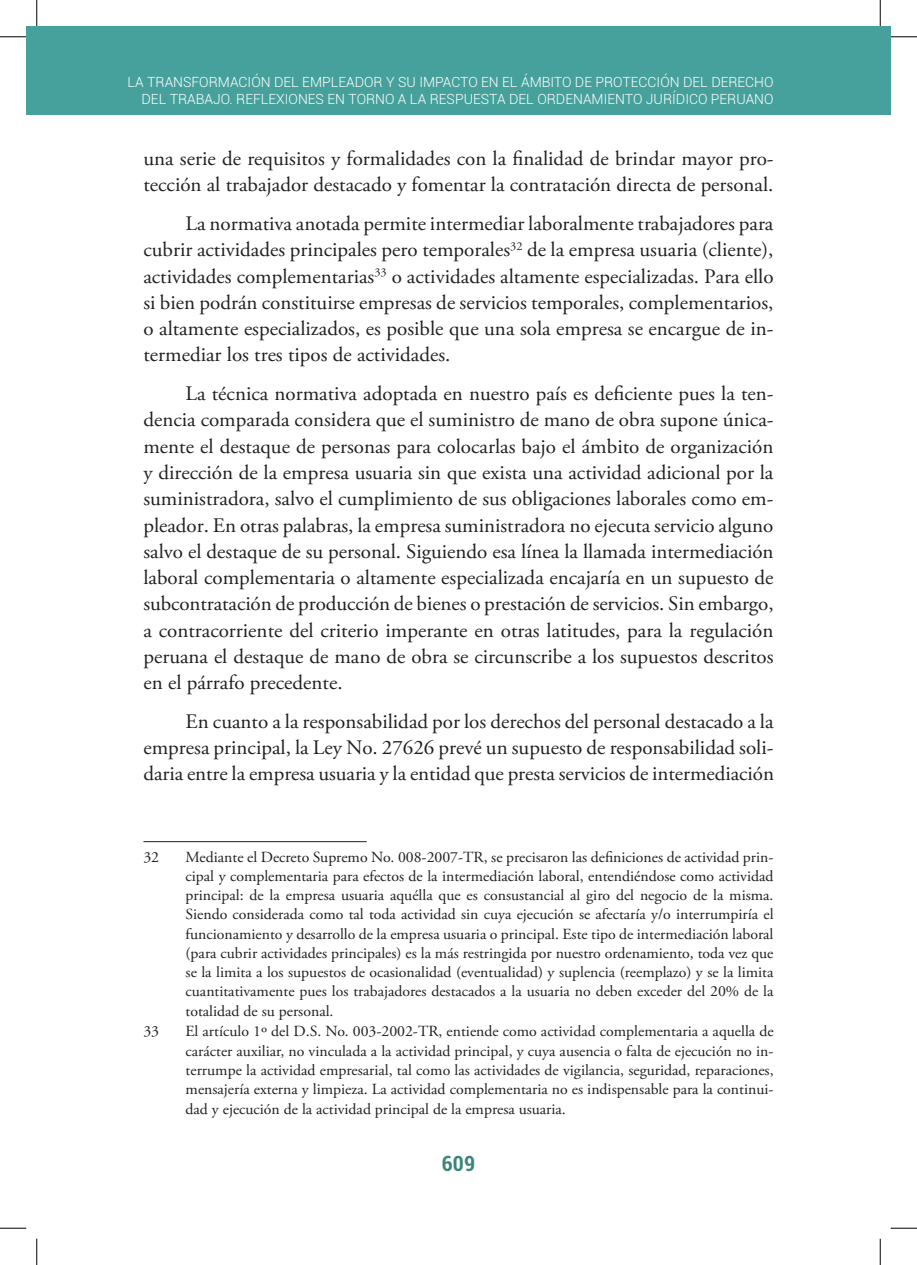
<style>
.page{position:relative;width:917px;height:1265px;background:#fff}
.page>*{position:absolute;margin:0;border:0;box-sizing:border-box;transform-origin:0 0}
.t1{font:700 condensed 21px "Roboto";color:#3b857c}
.t2{font:20.65px/26.2px "Adobe Garamond Pro";color:#231f20;text-align:justify}
.t3{font:15.4px/19.2px "Adobe Garamond Pro";color:#231f20;text-align:justify}
.t4{font:300 14px/17.5px "Roboto";color:#fff;text-align:right}
</style>
<div class="page">
<div style="left:27px;top:27px;width:863px;height:88px;background:#46a19c"></div>
<hr style="left:143px;top:841px;width:224px;height:1px;background:#231f20">
<svg style="left:0;top:36px;width:26px;height:1px"></svg>
<svg style="left:891px;top:36px;width:26px;height:1px"></svg>
<svg style="left:0;top:1227px;width:26px;height:1px"></svg>
<svg style="left:891px;top:1227px;width:26px;height:1px"></svg>
<svg style="left:36px;top:0;width:1px;height:26px"></svg>
<svg style="left:36px;top:1238px;width:1px;height:26px"></svg>
<svg style="left:880px;top:0;width:1px;height:26px"></svg>
<svg style="left:880px;top:1238px;width:1px;height:26px"></svg>
<p class="t4" style="left:127px;top:73px;width:648px">LA TRANSFORMACIÓN DEL EMPLEADOR Y SU IMPACTO EN EL ÁMBITO DE PROTECCIÓN DEL DERECHO<br>DEL TRABAJO. REFLEXIONES EN TORNO A LA RESPUESTA DEL ORDENAMIENTO JURÍDICO PERUANO</p>
<p class="t2" style="left:143px;top:146px;width:632px">una serie de requisitos y formalidades con la finalidad de brindar mayor pro&shy;tección al trabajador destacado y fomentar la contratación directa de personal.</p>
<p class="t2" style="left:143px;top:211px;width:632px;text-indent:42px">La normativa anotada permite intermediar laboralmente trabajadores para cubrir actividades principales pero temporales<sup>32</sup> de la empresa usuaria (cliente), actividades complementarias<sup>33</sup> o actividades altamente especializadas. Para ello si bien podrán constituirse empresas de servicios temporales, complementarios, o altamente especializados, es posible que una sola empresa se encargue de in&shy;termediar los tres tipos de actividades.</p>
<p class="t2" style="left:143px;top:381px;width:632px;text-indent:42px">La técnica normativa adoptada en nuestro país es deficiente pues la ten&shy;dencia comparada considera que el suministro de mano de obra supone única&shy;mente el destaque de personas para colocarlas bajo el ámbito de organización y dirección de la empresa usuaria sin que exista una actividad adicional por la suministradora, salvo el cumplimiento de sus obligaciones laborales como em&shy;pleador. En otras palabras, la empresa suministradora no ejecuta servicio alguno salvo el destaque de su personal. Siguiendo esa línea la llamada intermediación laboral complementaria o altamente especializada encajaría en un supuesto de subcontratación de producción de bienes o prestación de servicios. Sin embargo, a contracorriente del criterio imperante en otras latitudes, para la regulación peruana el destaque de mano de obra se circunscribe a los supuestos descritos en el párrafo precedente.</p>
<p class="t2" style="left:143px;top:708px;width:632px;text-indent:42px">En cuanto a la responsabilidad por los derechos del personal destacado a la empresa principal, la Ley No. 27626 prevé un supuesto de responsabilidad soli&shy;daria entre la empresa usuaria y la entidad que presta servicios de intermediación</p>
<p class="t3" style="left:143px;top:847px;width:17px">32</p>
<p class="t3" style="left:186px;top:847px;width:589px">Mediante el Decreto Supremo No. 008-2007-TR, se precisaron las definiciones de actividad prin&shy;cipal y complementaria para efectos de la intermediación laboral, entendiéndose como actividad principal: de la empresa usuaria aquélla que es consustancial al giro del negocio de la misma.<br>Siendo considerada como tal toda actividad sin cuya ejecución se afectaría y/o interrumpiría el funcionamiento y desarrollo de la empresa usuaria o principal. Este tipo de intermediación laboral (para cubrir actividades principales) es la más restringida por nuestro ordenamiento, toda vez que se la limita a los supuestos de ocasionalidad (eventualidad) y suplencia (reemplazo) y se la limita cuantitativamente pues los trabajadores destacados a la usuaria no deben exceder del 20% de la totalidad de su personal.</p>
<p class="t3" style="left:143px;top:1022px;width:17px">33</p>
<p class="t3" style="left:186px;top:1022px;width:589px">El artículo 1º del D.S. No. 003-2002-TR, entiende como actividad complementaria a aquella de carácter auxiliar, no vinculada a la actividad principal, y cuya ausencia o falta de ejecución no in&shy;terrumpe la actividad empresarial, tal como las actividades de vigilancia, seguridad, reparaciones, mensajería externa y limpieza. La actividad complementaria no es indispensable para la continui&shy;dad y ejecución de la actividad principal de la empresa usuaria.</p>
<p class="t1" style="left:442px;top:1148px;width:35px">609</p>
</div>
